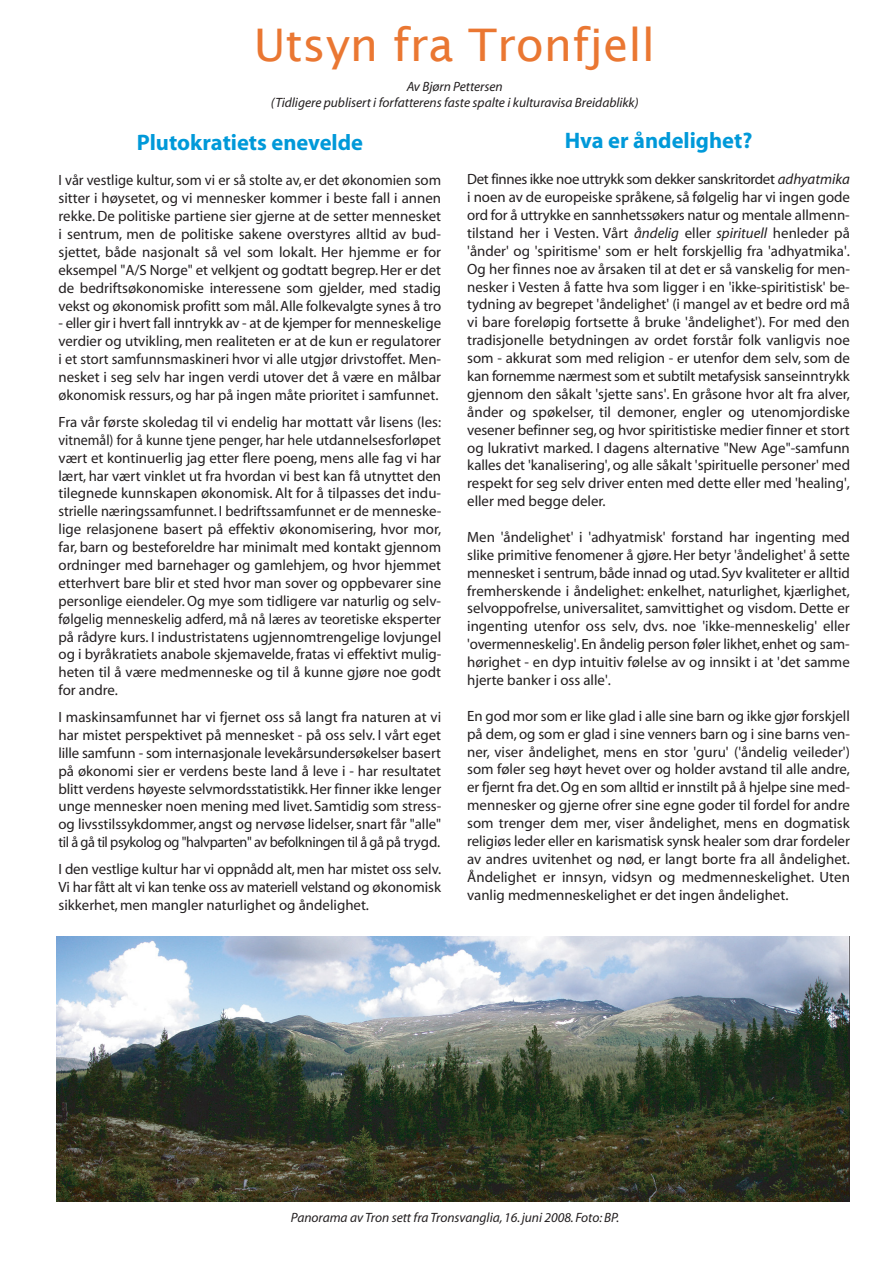
<style>
.page{position:relative;width:891px;height:1263px;background:#fff}
.page>*{position:absolute;margin:0;border:0;box-sizing:border-box;transform-origin:0 0}
.t1{font:45px "Lucida Sans";color:#ea7732}
.t2{font:700 22.5px "Myriad";color:#0099d9}
.t3{font:14.85px/17.9px "Myriad";color:#231f20;text-align:justify}
.t4{font:italic 13.5px/16.5px "Myriad";letter-spacing:-.005em;color:#231f20;text-align:center}
.s1{font-style:italic}
</style>
<div class="page">
<img style="left:56px;top:936px;width:793px;height:266px">
<p class="t1" style="left:254px;top:17px;width:403px">Utsyn fra Tronfjell</p>
<p class="t4" style="left:271px;top:79px;width:369px">Av Bjørn Pettersen<br>(Tidligere publisert i forfatterens faste spalte i kulturavisa Breidablikk)</p>
<p class="t2" style="left:137px;top:134px;width:228px">Plutokratiets enevelde</p>
<p class="t3" style="left:58px;top:173px;width:384px">I vår vestlige kultur, som vi er så stolte av, er det økonomien som sitter i høysetet, og vi mennesker kommer i beste fall i annen rekke. De politiske partiene sier gjerne at de setter mennesket i sentrum, men de politiske sakene overstyres alltid av bud&shy;sjettet, både nasjonalt så vel som lokalt. Her hjemme er for eksempel "A/S Norge" et velkjent og godtatt begrep. Her er det de bedriftsøkonomiske interessene som gjelder, med stadig vekst og økonomisk profitt som mål. Alle folkevalgte synes å tro</p>
<p class="t3" style="left:58px;top:316px;width:384px">- eller gir i hvert fall inntrykk av - at de kjemper for menneskelige verdier og utvikling, men realiteten er at de kun er regulatorer i et stort samfunnsmaskineri hvor vi alle utgjør drivstoffet. Men&shy;nesket i seg selv har ingen verdi utover det å være en målbar økonomisk ressurs, og har på ingen måte prioritet i samfunnet.</p>
<p class="t3" style="left:58px;top:414px;width:384px">Fra vår første skoledag til vi endelig har mottatt vår lisens (les: vitnemål) for å kunne tjene penger, har hele utdannelsesforløpet vært et kontinuerlig jag etter flere poeng, mens alle fag vi har lært, har vært vinklet ut fra hvordan vi best kan få utnyttet den tilegnede kunnskapen økonomisk. Alt for å tilpasses det indu&shy;strielle næringssamfunnet. I bedriftssamfunnet er de menneske&shy;lige relasjonene basert på effektiv økonomisering, hvor mor, far, barn og besteforeldre har minimalt med kontakt gjennom ordninger med barnehager og gamlehjem, og hvor hjemmet etterhvert bare blir et sted hvor man sover og oppbevarer sine personlige eiendeler. Og mye som tidligere var naturlig og selv&shy;følgelig menneskelig adferd, må nå læres av teoretiske eksperter på rådyre kurs. I industristatens ugjennomtrengelige lovjungel og i byråkratiets anabole skjemavelde, fratas vi effektivt mulig&shy;heten til å være medmenneske og til å kunne gjøre noe godt for andre.</p>
<p class="t3" style="left:58px;top:709px;width:384px">I maskinsamfunnet har vi fjernet oss så langt fra naturen at vi har mistet perspektivet på mennesket - på oss selv. I vårt eget lille samfunn - som internasjonale levekårsundersøkelser basert på økonomi sier er verdens beste land å leve i - har resultatet blitt verdens høyeste selvmordsstatistikk. Her finner ikke lenger unge mennesker noen mening med livet. Samtidig som stress&shy;og livsstilssykdommer, angst og nervøse lidelser, snart får "alle" til å gå til psykolog og "halvparten" av befolkningen til å gå på trygd.</p>
<p class="t3" style="left:58px;top:861px;width:384px">I den vestlige kultur har vi oppnådd alt, men har mistet oss selv.<br>Vi har fått alt vi kan tenke oss av materiell velstand og økonomisk sikkerhet, men mangler naturlighet og åndelighet.</p>
<p class="t2" style="left:564px;top:132px;width:189px">Hva er åndelighet?</p>
<p class="t3" style="left:467px;top:172px;width:384px">Det finnes ikke noe uttrykk som dekker sanskritordet <span class="s1">adhyatmika </span>i noen av de europeiske språkene, så følgelig har vi ingen gode ord for å uttrykke en sannhetssøkers natur og mentale allmenn&shy;tilstand her i Vesten. Vårt <span class="s1">åndelig</span> eller <span class="s1">spirituell</span> henleder på 'ånder' og 'spiritisme' som er helt forskjellig fra 'adhyatmika'.<br>Og her finnes noe av årsaken til at det er så vanskelig for men&shy;nesker i Vesten å fatte hva som ligger i en 'ikke-spiritistisk' be&shy;tydning av begrepet 'åndelighet' (i mangel av et bedre ord må vi bare foreløpig fortsette å bruke 'åndelighet'). For med den tradisjonelle betydningen av ordet forstår folk vanligvis noe som - akkurat som med religion - er utenfor dem selv, som de kan fornemme nærmest som et subtilt metafysisk sanseinntrykk gjennom den såkalt 'sjette sans'. En gråsone hvor alt fra alver, ånder og spøkelser, til demoner, engler og utenomjordiske vesener befinner seg, og hvor spiritistiske medier finner et stort og lukrativt marked. I dagens alternative "New Age"-samfunn kalles det 'kanalisering', og alle såkalt 'spirituelle personer' med respekt for seg selv driver enten med dette eller med 'healing', eller med begge deler.</p>
<p class="t3" style="left:467px;top:529px;width:384px">Men 'åndelighet' i 'adhyatmisk' forstand har ingenting med slike primitive fenomener å gjøre. Her betyr 'åndelighet' å sette mennesket i sentrum, både innad og utad. Syv kvaliteter er alltid fremherskende i åndelighet: enkelhet, naturlighet, kjærlighet, selvoppofrelse, universalitet, samvittighet og visdom. Dette er ingenting utenfor oss selv, dvs. noe 'ikke-menneskelig' eller 'overmenneskelig'. En åndelig person føler likhet, enhet og sam&shy;hørighet - en dyp intuitiv følelse av og innsikt i at 'det samme hjerte banker i oss alle'.</p>
<p class="t3" style="left:467px;top:708px;width:384px">En god mor som er like glad i alle sine barn og ikke gjør forskjell på dem, og som er glad i sine venners barn og i sine barns ven&shy;ner, viser åndelighet, mens en stor 'guru' ('åndelig veileder') som føler seg høyt hevet over og holder avstand til alle andre, er fjernt fra det. Og en som alltid er innstilt på å hjelpe sine med&shy;mennesker og gjerne ofrer sine egne goder til fordel for andre som trenger dem mer, viser åndelighet, mens en dogmatisk religiøs leder eller en karismatisk synsk healer som drar fordeler av andres uvitenhet og nød, er langt borte fra all åndelighet.<br>Åndelighet er innsyn, vidsyn og medmenneskelighet. Uten vanlig medmenneskelighet er det ingen åndelighet.</p>
<p class="t4" style="left:291px;top:1210px;width:330px">Panorama av Tron sett fra Tronsvanglia, 16. juni 2008. Foto: BP.</p>
</div>
